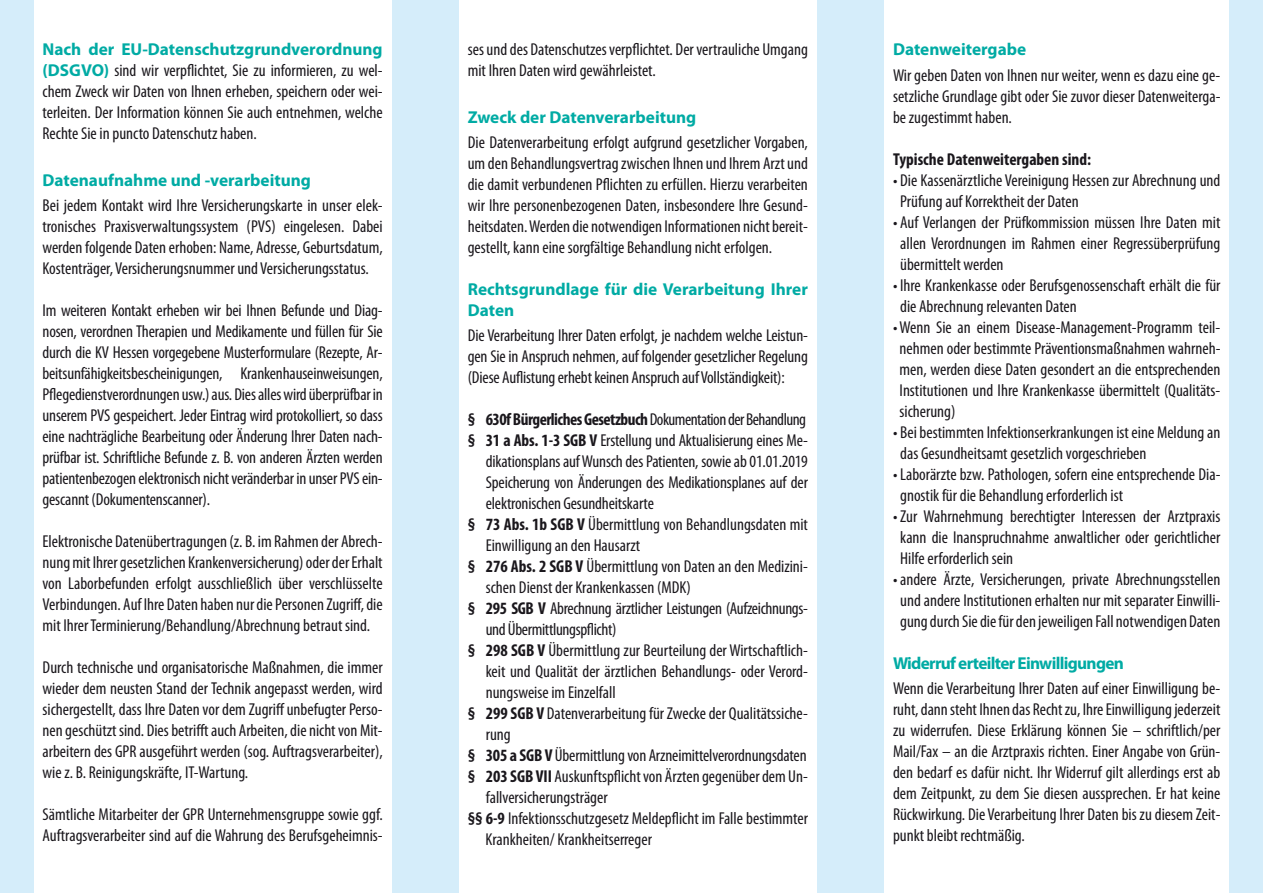
<style>
.page{position:relative;width:1263px;height:893px;background:#d5edfa}
.page>*{position:absolute;margin:0;border:0;box-sizing:border-box;transform-origin:0 0}
.t1{font:condensed 17.25px/21px "Myriad Pro";color:#1a171c;text-align:justify}
.t2{font:700 17.25px/21px "Myriad Pro";color:#00aba4}
.t3{font:condensed 17.25px "Myriad Pro";letter-spacing:-.02em;color:#1a171c}
.t4{font:700 condensed 17.25px "Myriad Pro";letter-spacing:-.02em;color:#1a171c}
.t5{font:700 17.25px "Myriad Pro";letter-spacing:-.04em;color:#00aba4}
.t6{font:700 condensed 17.25px "Myriad Pro";color:#1a171c}
.s1{font-weight:700;font-stretch:normal;color:#00aba4}
.s2{font-weight:400}
.s3{font-weight:700}
</style>
<div class="page">
<div style="left:884px;top:0;width:345px;height:893px;background:#fff"></div>
<div style="left:459px;top:0;width:357px;height:893px;background:#fff"></div>
<div style="left:34px;top:0;width:357px;height:893px;background:#fff"></div>
<p class="t1" style="left:43px;top:39px;width:342px"><span class="s1">Nach der EU-Datenschutzgrundverordnung (DSGVO)</span> sind wir verpflichtet, Sie zu informieren, zu wel&shy;chem Zweck wir Daten von Ihnen erheben, speichern oder wei&shy;terleiten. Der Information können Sie auch entnehmen, welche Rechte Sie in puncto Datenschutz haben.</p>
<p class="t2" style="left:43px;top:169px;width:270px">Datenaufnahme und -verarbeitung</p>
<p class="t1" style="left:43px;top:195px;width:342px">Bei jedem Kontakt wird Ihre Versicherungskarte in unser elek&shy;tronisches Praxisverwaltungssystem (PVS) eingelesen. Dabei werden folgende Daten erhoben: Name, Adresse, Geburtsdatum, Kostenträger, Versicherungsnummer und Versicherungsstatus.</p>
<p class="t1" style="left:43px;top:300px;width:342px">Im weiteren Kontakt erheben wir bei Ihnen Befunde und Diag&shy;nosen, verordnen Therapien und Medikamente und füllen für Sie durch die KV Hessen vorgegebene Musterformulare (Rezepte, Ar&shy;beitsunfähigkeitsbescheinigungen, Krankenhauseinweisungen, Pflegedienstverordnungen usw.) aus. Dies alles wird überprüfbar in unserem PVS gespeichert. Jeder Eintrag wird protokolliert, so dass eine nachträgliche Bearbeitung oder Änderung Ihrer Daten nach&shy;prüfbar ist. Schriftliche Befunde z. B. von anderen Ärzten werden patientenbezogen elektronisch nicht veränderbar in unser PVS ein&shy;gescannt (Dokumentenscanner).</p>
<p class="t1" style="left:43px;top:530px;width:342px">Elektronische Datenübertragungen (z. B. im Rahmen der Abrech&shy;nung mit Ihrer gesetzlichen Krankenversicherung) oder der Erhalt von Laborbefunden erfolgt ausschließlich über verschlüsselte Verbindungen. Auf Ihre Daten haben nur die Personen Zugriff, die mit Ihrer Terminierung/Behandlung/Abrechnung betraut sind.</p>
<p class="t1" style="left:43px;top:656px;width:342px">Durch technische und organisatorische Maßnahmen, die immer wieder dem neusten Stand der Technik angepasst werden, wird sichergestellt, dass Ihre Daten vor dem Zugriff unbefugter Perso&shy;nen geschützt sind. Dies betrifft auch Arbeiten, die nicht von Mit&shy;arbeitern des GPR ausgeführt werden (sog. Auftragsverarbeiter), wie z. B. Reinigungskräfte, IT-Wartung.</p>
<p class="t1" style="left:43px;top:803px;width:342px">Sämtliche Mitarbeiter der GPR Unternehmensgruppe sowie ggf.<br>Auftragsverarbeiter sind auf die Wahrung des Berufsgeheimnis-</p>
<p class="t1" style="left:468px;top:39px;width:342px">ses und des Datenschutzes verpflichtet. Der vertrauliche Umgang mit Ihren Daten wird gewährleistet.</p>
<p class="t2" style="left:468px;top:106px;width:230px">Zweck der Datenverarbeitung</p>
<p class="t1" style="left:468px;top:132px;width:342px">Die Datenverarbeitung erfolgt aufgrund gesetzlicher Vorgaben, um den Behandlungsvertrag zwischen Ihnen und Ihrem Arzt und die damit verbundenen Pflichten zu erfüllen. Hierzu verarbeiten wir Ihre personenbezogenen Daten, insbesondere Ihre Gesund&shy;heitsdaten. Werden die notwendigen Informationen nicht bereit&shy;gestellt, kann eine sorgfältige Behandlung nicht erfolgen.</p>
<p class="t2" style="left:468px;top:278px;width:342px">Rechtsgrundlage für die Verarbeitung Ihrer<br>Daten</p>
<p class="t1" style="left:468px;top:325px;width:342px">Die Verarbeitung Ihrer Daten erfolgt, je nachdem welche Leistun&shy;gen Sie in Anspruch nehmen, auf folgender gesetzlicher Regelung (Diese Auflistung erhebt keinen Anspruch auf Vollständigkeit):</p>
<p class="t4" style="left:468px;top:409px;width:340px">§ 630f Bürgerliches Gesetzbuch <span class="s2">Dokumentation der Behandlung</span></p>
<p class="t1" style="left:468px;top:430px;width:342px"><span class="s3">§ 31 a Abs. 1-3 SGB V</span> Erstellung und Aktualisierung eines Me-</p>
<p class="t1" style="left:486px;top:451px;width:324px">dikationsplans auf Wunsch des Patienten, sowie ab 01.01.2019</p>
<p class="t1" style="left:486px;top:472px;width:324px">Speicherung von Änderungen des Medikationsplanes auf der</p>
<p class="t1" style="left:486px;top:493px;width:170px">elektronischen Gesundheitskarte</p>
<p class="t1" style="left:468px;top:514px;width:342px"><span class="s3">§ 73 Abs. 1b SGB V</span> Übermittlung von Behandlungsdaten mit</p>
<p class="t1" style="left:486px;top:535px;width:156px">Einwilligung an den Hausarzt</p>
<p class="t1" style="left:468px;top:556px;width:342px"><span class="s3">§ 276 Abs. 2 SGB V</span> Übermittlung von Daten an den Medizini-</p>
<p class="t1" style="left:486px;top:577px;width:207px">schen Dienst der Krankenkassen (MDK)</p>
<p class="t3" style="left:468px;top:598px;width:342px"><span class="s3">§ 295 SGB V</span> Abrechnung ärztlicher Leistungen (Aufzeichnungs-</p>
<p class="t3" style="left:486px;top:619px;width:132px">und Übermittlungspflicht)</p>
<p class="t1" style="left:468px;top:640px;width:342px"><span class="s3">§ 298 SGB V</span> Übermittlung zur Beurteilung der Wirtschaftlich-</p>
<p class="t1" style="left:486px;top:661px;width:324px">keit und Qualität der ärztlichen Behandlungs- oder Verord-</p>
<p class="t1" style="left:486px;top:682px;width:131px">nungsweise im Einzelfall</p>
<p class="t1" style="left:468px;top:703px;width:342px"><span class="s3">§ 299 SGB V</span> Datenverarbeitung für Zwecke der Qualitätssiche-</p>
<p class="t1" style="left:486px;top:724px;width:26px">rung</p>
<p class="t1" style="left:468px;top:745px;width:340px"><span class="s3">§ 305 a SGB V</span> Übermittlung von Arzneimittelverordnungsdaten</p>
<p class="t1" style="left:468px;top:766px;width:342px"><span class="s3">§ 203 SGB VII</span> Auskunftspflicht von Ärzten gegenüber dem Un-</p>
<p class="t1" style="left:486px;top:787px;width:123px">fallversicherungsträger</p>
<p class="t1" style="left:468px;top:808px;width:342px"><span class="s3">§§ 6-9</span> Infektionsschutzgesetz Meldepflicht im Falle bestimmter</p>
<p class="t1" style="left:485px;top:829px;width:168px">Krankheiten/ Krankheitserreger</p>
<p class="t2" style="left:893px;top:39px;width:135px">Datenweitergabe</p>
<p class="t1" style="left:893px;top:64px;width:329px">Wir geben Daten von Ihnen nur weiter, wenn es dazu eine ge&shy;setzliche Grundlage gibt oder Sie zuvor dieser Datenweiterga&shy;be zugestimmt haben.</p>
<p class="t6" style="left:893px;top:148px;width:200px">Typische Datenweitergaben sind:</p>
<p class="t1" style="left:900px;top:169px;width:322px;text-indent:-7px">• Die Kassenärztliche Vereinigung Hessen zur Abrechnung und<br>Prüfung auf Korrektheit der Daten</p>
<p class="t1" style="left:900px;top:211px;width:322px;text-indent:-7px">• Auf Verlangen der Prüfkommission müssen Ihre Daten mit allen Verordnungen im Rahmen einer Regressüberprüfung übermittelt werden</p>
<p class="t1" style="left:900px;top:274px;width:322px;text-indent:-7px">• Ihre Krankenkasse oder Berufsgenossenschaft erhält die für die Abrechnung relevanten Daten</p>
<p class="t1" style="left:899px;top:316px;width:322px;text-indent:-7px">• Wenn Sie an einem Disease-Management-Programm teil&shy;nehmen oder bestimmte Präventionsmaßnahmen wahrneh&shy;men, werden diese Daten gesondert an die entsprechenden Institutionen und Ihre Krankenkasse übermittelt (Qualitäts&shy;sicherung)</p>
<p class="t1" style="left:900px;top:421px;width:322px;text-indent:-7px">• Bei bestimmten Infektionserkrankungen ist eine Meldung an das Gesundheitsamt gesetzlich vorgeschrieben</p>
<p class="t1" style="left:900px;top:463px;width:322px;text-indent:-7px">• Laborärzte bzw. Pathologen, sofern eine entsprechende Dia&shy;gnostik für die Behandlung erforderlich ist</p>
<p class="t1" style="left:900px;top:505px;width:322px;text-indent:-7px">• Zur Wahrnehmung berechtigter Interessen der Arztpraxis kann die Inanspruchnahme anwaltlicher oder gerichtlicher Hilfe erforderlich sein</p>
<p class="t1" style="left:893px;top:568px;width:329px;text-align:center">• andere Ärzte, Versicherungen, private Abrechnungsstellen und andere Institutionen erhalten nur mit separater Einwilli&shy;gung durch Siedie für den jeweiligen Fall notwendigen Daten</p>
<p class="t5" style="left:893px;top:651px;width:232px">Widerruf erteilter Einwilligungen</p>
<p class="t1" style="left:893px;top:677px;width:329px">Wenn die Verarbeitung Ihrer Daten auf einer Einwilligung be&shy;ruht, dann steht Ihnen das Recht zu, Ihre Einwilligung jederzeit zu widerrufen. Diese Erklärung können Sie – schriftlich/per Mail/Fax – an die Arztpraxis richten. Einer Angabe von Grün&shy;den bedarf es dafür nicht. Ihr Widerruf gilt allerdings erst ab dem Zeitpunkt, zu dem Sie diesen aussprechen. Er hat keine Rückwirkung. Die Verarbeitung Ihrer Daten bis zu diesem Zeit&shy;punkt bleibt rechtmäßig.</p>
</div>
